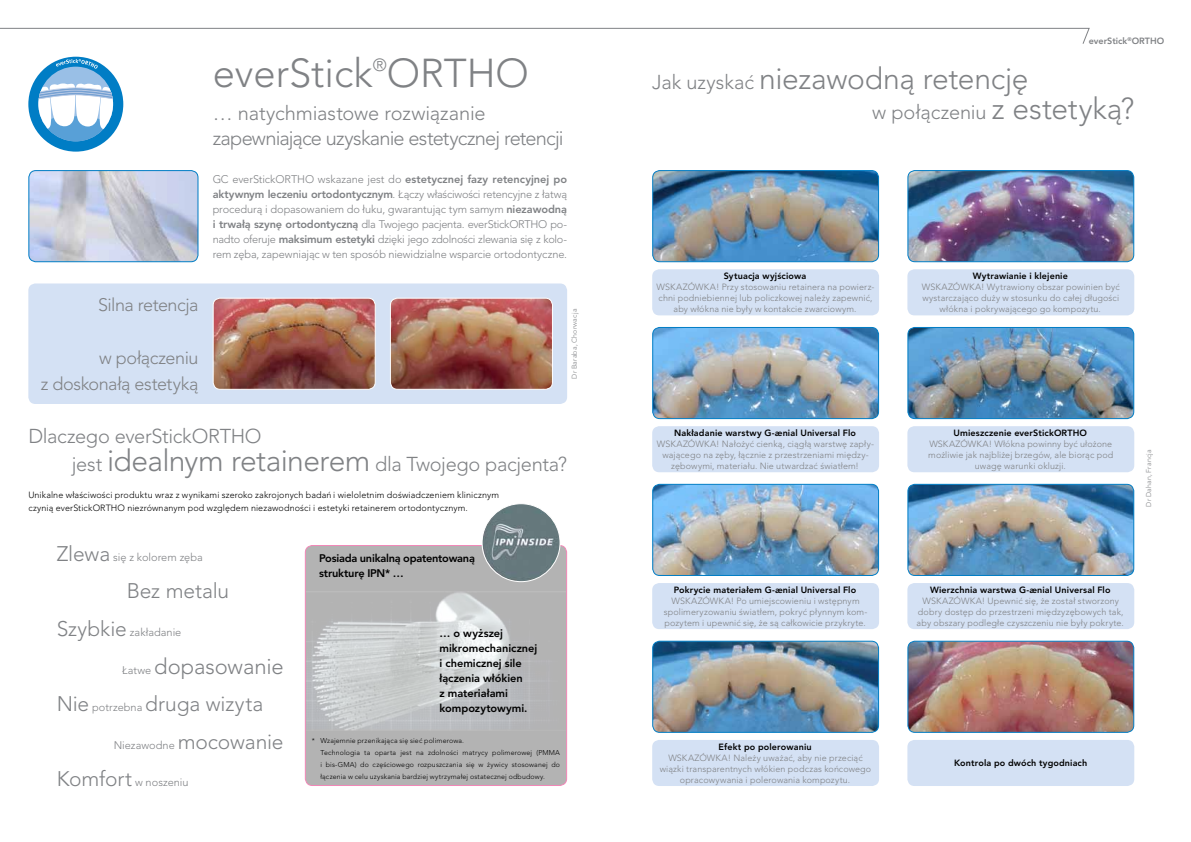
<style>
.page{position:relative;width:1191px;height:842px;background:#fff}
.page>*{position:absolute;margin:0;border:0;box-sizing:border-box;transform-origin:0 0}
.t1{font:300 40px "Avenir";color:#808285}
.t2{font:300 30px "Avenir";letter-spacing:-.01em;color:#808285}
.t3{font:300 22px "Avenir";letter-spacing:-.005em;color:#808285}
.t4{font:300 21px "Avenir";letter-spacing:-.005em;color:#808285}
.t5{font:300 20px/28px "Avenir";letter-spacing:-.02em;color:#808285}
.t6{font:300 18px/26.2px "Avenir";letter-spacing:-.025em;color:#808285;text-align:right}
.t7{font:300 17.5px "Avenir";color:#808285}
.t8{font:300 11px/15px "Avenir";letter-spacing:-.005em;color:#808285;text-align:justify}
.t9{font:800 11px/15px "Avenir";letter-spacing:-.005em;color:#000}
.t10{font:300 9px/11px "Avenir";letter-spacing:.01em;color:#808285;text-align:center}
.t11{font:800 9px "Avenir";letter-spacing:.015em;color:#000}
.t12{font:300 9px/13px "Avenir";letter-spacing:.01em;color:#000}
.t13{font:800 9px "Avenir";color:#808285}
.t14{font:300 7px/12px "Avenir";letter-spacing:.02em;color:#000}
.t15{font:300 7px "Avenir";letter-spacing:.02em;color:#808285}
.s1{font-weight:800}
.s2{font-size:30px}
.s3{font-size:21px}
.s4{font-size:11px}
.s5{font-size:20px}
</style>
<div class="page">
<img style="left:305px;top:545px;width:261px;height:240px">
<div style="left:305px;top:545px;width:262px;height:241px;border:1px solid #f287b7;border-radius:7px"></div>
<img style="left:482px;top:504px;width:78px;height:78px;border-radius:39px">
<div style="left:481px;top:503px;width:79px;height:79px;border:1px solid #fff;border-radius:50%"></div>
<svg style="left:0;top:28px;width:1089px;height:16px"></svg>
<div style="left:28px;top:283px;width:539px;height:121px;background:#d4e1f4;border-radius:7px"></div>
<div style="left:652px;top:269px;width:227px;height:46px;background:#d4e1f4;border-radius:7px"></div>
<img style="left:653px;top:171px;width:225px;height:91px">
<div style="left:652px;top:170px;width:227px;height:92px;border:1px solid #007dc5;border-radius:7px"></div>
<img style="left:29px;top:171px;width:169px;height:91px">
<div style="left:28px;top:170px;width:170px;height:92px;border:1px solid #007dc5;border-radius:7px"></div>
<div style="left:28px;top:57px;width:95px;height:95px;background:#007dc5;border-radius:50%"></div>
<div style="left:38px;top:67px;width:75px;height:74px;background:#99bfe6;border-radius:50%"></div>
<svg style="left:38px;top:83px;width:75px;height:58px"></svg>
<svg style="left:56px;top:59px;width:42px;height:10px"></svg>
<div style="left:652px;top:426px;width:227px;height:46px;background:#d4e1f4;border-radius:7px"></div>
<img style="left:653px;top:327px;width:225px;height:92px">
<div style="left:652px;top:327px;width:227px;height:92px;border:1px solid #007dc5;border-radius:7px"></div>
<div style="left:652px;top:583px;width:227px;height:46px;background:#d4e1f4;border-radius:7px"></div>
<img style="left:653px;top:484px;width:225px;height:91px">
<div style="left:652px;top:484px;width:227px;height:92px;border:1px solid #007dc5;border-radius:7px"></div>
<div style="left:652px;top:740px;width:227px;height:46px;background:#d4e1f4;border-radius:7px"></div>
<img style="left:653px;top:641px;width:225px;height:91px">
<div style="left:652px;top:641px;width:227px;height:92px;border:1px solid #007dc5;border-radius:7px"></div>
<div style="left:907px;top:269px;width:227px;height:46px;background:#d4e1f4;border-radius:7px"></div>
<img style="left:908px;top:171px;width:225px;height:91px">
<div style="left:907px;top:170px;width:227px;height:92px;border:1px solid #007dc5;border-radius:7px"></div>
<div style="left:907px;top:426px;width:227px;height:46px;background:#d4e1f4;border-radius:7px"></div>
<img style="left:909px;top:327px;width:224px;height:92px">
<div style="left:907px;top:327px;width:227px;height:92px;border:1px solid #007dc5;border-radius:7px"></div>
<div style="left:907px;top:583px;width:227px;height:46px;background:#d4e1f4;border-radius:7px"></div>
<img style="left:908px;top:484px;width:225px;height:91px">
<div style="left:907px;top:484px;width:227px;height:92px;border:1px solid #007dc5;border-radius:7px"></div>
<div style="left:907px;top:740px;width:227px;height:46px;background:#d4e1f4;border-radius:7px"></div>
<img style="left:908px;top:641px;width:225px;height:91px">
<div style="left:907px;top:641px;width:227px;height:92px;border:1px solid #007dc5;border-radius:7px"></div>
<img style="left:213px;top:298px;width:161px;height:91px">
<div style="left:213px;top:298px;width:163px;height:92px;border:1px solid #fff;border-radius:7px"></div>
<img style="left:391px;top:299px;width:161px;height:89px">
<div style="left:390px;top:298px;width:163px;height:92px;border:1px solid #fff;border-radius:7px"></div>
<h1 class="t1" style="left:213px;top:51px;width:318px">everStick ORTHO</h1>
<h3 class="t7" style="left:373px;top:55px;width:15px">®</h3>
<h3 class="t5" style="left:213px;top:101px;width:352px;line-height:25px">… natychmiastowe rozwiåzanie zapewniajåce uzyskanie estetycznej retencji</h3>
<h3 class="t6" style="left:98px;top:292px;width:102px">Silna retencja</h3>
<h3 class="t6" style="left:41px;top:345px;width:159px">w połåczeniu<br>z doskonałå estetykå</h3>
<p class="t8" style="left:213px;top:172px;width:356px">GC everStickORTHO wskazane jest do <span class="s1">estetycznej fazy retencyjnej po aktywnym leczeniu ortodontycznym</span>. Łåczy właπciwoπci retencyjne z łatwå procedurå i dopasowaniem do łuku, gwarantujåc tym samym <span class="s1">niezawodnå i trwałå szynë ortodontycznå</span> dla Twojego pacjenta. everStickORTHO po&shy;nadto oferuje <span class="s1">maksimum estetyki</span> dziëki jego zdolnoπci zlewania sië z kolo&shy;rem zëba, zapewniajåc w ten sposób niewidzialne wsparcie ortodontyczne.</p>
<p class="t15" style="left:570px;top:379px;width:71px;rotate:-90deg">Dr Baraba, Chorwacja</p>
<h3 class="t5" style="left:72px;top:422px;width:497px;text-indent:-43px">Dlaczego everStickORTHO<br>jest <span class="s2">idealnym retainerem</span> dla Twojego pacjenta?</h3>
<p class="t12" style="left:28px;top:488px;width:472px">Unikalne właπciwoπci produktu wraz z wynikami szeroko zakrojonych badaË i wieloletnim doπwiadczeniem klinicznym czyniå everStickORTHO niezrównanym pod wzglëdem niezawodnoπci i estetyki retainerem ortodontycznym.</p>
<p class="t8" style="left:57px;top:550px;width:148px"><span class="s3">Zlewa</span> sië z kolorem zëba</p>
<h3 class="t4" style="left:127px;top:580px;width:104px">Bez metalu</h3>
<p class="t8" style="left:57px;top:625px;width:126px"><span class="s3">Szybkie</span> zakładanie</p>
<h3 class="t3" style="left:122px;top:654px;width:163px"><span class="s4">Łatwe</span> dopasowanie</h3>
<h3 class="t4" style="left:57px;top:692px;width:208px">Nie <span class="s4">potrzebna</span> druga wizyta</h3>
<p class="t8" style="left:114px;top:737px;width:171px">Niezawodne <span class="s3">mocowanie</span></p>
<p class="t8" style="left:57px;top:775px;width:133px"><span class="s3">Komfort</span> w noszeniu</p>
<p class="t9" style="left:319px;top:551px;width:157px">Posiada unikalnå opatentowanå strukturë IPN* …</p>
<p class="t9" style="left:439px;top:626px;width:99px">… o wyæszej mikromechanicznej i chemicznej sile łåczenia włókien<br>z materiałami kompozytowymi.</p>
<p class="t14" style="left:320px;top:735px;width:241px;text-indent:-9px">* Wzajemnie przenikajåca sië sieÊ polimerowa.<br>Technologia ta oparta jest na zdolnoπci matrycy polimerowej (PMMA i bis-GMA) do czëπciowego rozpuszczania sië w æywicy stosowanej do łåczenia w celu uzyskania bardziej wytrzymałej ostatecznej odbudowy.</p>
<p class="t13" style="left:1088px;top:36px;width:77px">everStick<sup>®</sup>ORTH O</p>
<h2 class="t2" style="left:652px;top:62px;width:378px"><span class="s5">Jak uzyskaÊ</span> niezawodnå retencjë</h2>
<h3 class="t5" style="left:872px;top:98px;width:263px">w połåczeniu <span class="s2">z estetykå?</span></h3>
<p class="t11" style="left:724px;top:271px;width:84px">Sytuacja wyjπciowa</p>
<p class="t10" style="left:656px;top:282px;width:219px">WSKAZÓWKA! Przy stosowaniu retainera na powierz&shy;chni podniebiennej lub policzkowej naleæy zapewniÊ, aby włókna nie były w kontakcie zwarciowym.</p>
<p class="t11" style="left:972px;top:271px;width:97px">Wytrawianie i klejenie</p>
<p class="t10" style="left:922px;top:282px;width:199px">WSKAZÓWKA! Wytrawiony obszar powinien byÊ wystarczajåco duæy w stosunku do całej długoπci włókna i pokrywajåcego go kompozytu.</p>
<p class="t11" style="left:674px;top:428px;width:183px">Nakładanie warstwy G-≥nial Universal Flo</p>
<p class="t10" style="left:657px;top:439px;width:219px">WSKAZÓWKA! NałoæyÊ cienkå, ciågłå warstwë zapły&shy;wajåcego na zëby, łåcznie z przestrzeniami miëdzy&shy;zëbowymi, materiału. Nie utwardzaÊ πwiatłem!</p>
<p class="t11" style="left:674px;top:585px;width:184px">Pokrycie materiałem G-≥nial Universal Flo</p>
<p class="t10" style="left:664px;top:595px;width:205px">WSKAZÓWKA! Po umiejscowieniu i wstëpnym spolimeryzowaniu πwiatłem, pokryÊ płynnym kom&shy;pozytem i upewniÊ sië, æe så całkowicie przykryte.</p>
<p class="t11" style="left:953px;top:428px;width:135px">Umieszczenie everStickORTH O</p>
<p class="t10" style="left:928px;top:439px;width:187px">WSKAZÓWKA! Włókna powinny byÊ ułoæone moæliwie jak najbliæej brzegów, ale bioråc pod uwagë warunki okluzji.</p>
<p class="t15" style="left:1144px;top:507px;width:59px;rotate:-90deg">Dr Dahan, Francja</p>
<p class="t11" style="left:930px;top:585px;width:182px">Wierzchnia warstwa G-≥nial Universal Flo</p>
<p class="t10" style="left:916px;top:595px;width:209px">WSKAZÓWKA! UpewniÊ sië, æe został stworzony dobry dostëp do przestrzeni miëdzyzëbowych tak, aby obszary podległe czyszczeniu nie były pokryte.</p>
<p class="t11" style="left:718px;top:742px;width:95px">Efekt po polerowaniu</p>
<p class="t10" style="left:660px;top:752px;width:213px">WSKAZÓWKA! Naleæy uwaæaÊ, aby nie przeciåÊ wiåzki transparentnych włókien podczas koËcowego opracowywania i polerowania kompozytu.</p>
<p class="t11" style="left:954px;top:758px;width:135px">Kontrola po dwóch tygodniach</p>
</div>
